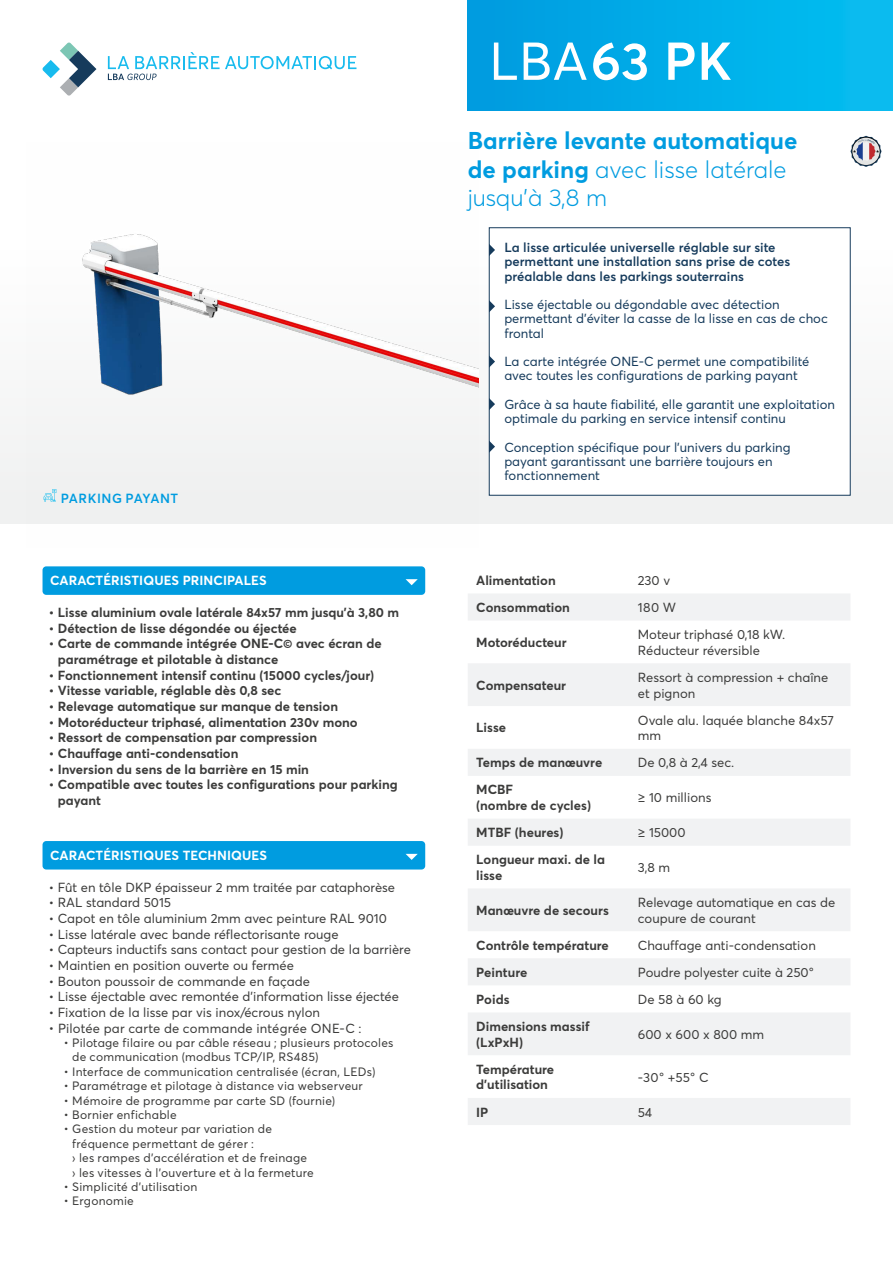
<style>
.page{position:relative;width:893px;height:1263px;background:#fff}
.page>*{position:absolute;margin:0;border:0;box-sizing:border-box;transform-origin:0 0}
.t1{font:600 52.5px "Averta";color:#fff}
.t2{font:700 24px/28.8px "Averta";color:#009ce0}
.t3{font:700 13.05px/27.2px "Averta";color:#3c3c3b}
.t4{font:13.05px/27.2px "Averta";color:#3c3c3b}
.t5{font:13.05px/14.2px "Averta";color:#163b5c}
.t6{font:600 13.05px/14.2px "Averta";color:#163b5c}
.t7{font:700 13.05px "Averta";letter-spacing:.005em;color:#fff}
.t8{font:600 13.05px "Averta";letter-spacing:.04em;color:#009ce0}
.t9{font:12px/14.4px "Averta";letter-spacing:.015em;color:#3c3c3b}
.s1{font-weight:400}
.s2{font-weight:300}
</style>
<div class="page">
<svg style="left:43px;top:43px;width:53px;height:53px"></svg>
<svg style="left:108px;top:52px;width:248px;height:28px"></svg>
<div style="left:468px;top:0;width:425px;height:111px;background:linear-gradient(to right,#009be0,#04bff1)"></div>
<div style="left:43px;top:566px;width:382px;height:29px;background:#009ce0;border-radius:4px"></div>
<svg style="left:406px;top:579px;width:12px;height:6px"></svg>
<div style="left:43px;top:841px;width:382px;height:28px;background:#009ce0;border-radius:4px"></div>
<svg style="left:406px;top:854px;width:12px;height:6px"></svg>
<div style="left:0;top:111px;width:893px;height:413px;background:linear-gradient(to right,#fff,#f8f8f9)"></div>
<div style="left:489px;top:228px;width:361px;height:267px;background:#fff"></div>
<div style="left:489px;top:227px;width:361px;height:268px;border:1px solid #163b5c"></div>
<svg style="left:489px;top:244px;width:6px;height:12px"></svg>
<svg style="left:489px;top:300px;width:6px;height:12px"></svg>
<svg style="left:489px;top:355px;width:6px;height:13px"></svg>
<svg style="left:489px;top:398px;width:6px;height:12px"></svg>
<svg style="left:489px;top:441px;width:6px;height:12px"></svg>
<svg style="left:468px;top:594px;width:382px;height:531px"></svg>
<img style="left:26px;top:142px;width:452px;height:382px">
<svg style="left:44px;top:489px;width:12px;height:13px"></svg>
<svg style="left:850px;top:136px;width:32px;height:31px"></svg>
<p class="t8" style="left:61px;top:490px;width:119px">PARKING PAYANT</p>
<p class="t7" style="left:50px;top:572px;width:218px">CARACTÉRISTIQUES PRINCIPALES</p>
<p class="t3" style="left:49px;top:598px;width:352px">• Lisse aluminium ovale latérale 84x57 mm jusqu à' 3,80 m</p>
<p class="t3" style="left:49px;top:614px;width:250px">• Détection de lisse dégondée ou éjectée</p>
<p class="t3" style="left:58px;top:636px;width:325px;line-height:15.6px;text-indent:-9px">• Carte de commande intégrée ONE C- © avec écran de paramétrage et pilotable à distance</p>
<p class="t3" style="left:49px;top:661px;width:327px">• Fonctionnement intensif continu (15000 cycles/jour(</p>
<p class="t3" style="left:49px;top:677px;width:234px">• Vitesse variable, réglable dès 0,8 sec</p>
<p class="t3" style="left:49px;top:692px;width:291px">• Relevage automatique sur manque de tension</p>
<p class="t3" style="left:49px;top:708px;width:310px">• Motoréducteur triphasé, alimentation 230v mono</p>
<p class="t3" style="left:49px;top:724px;width:270px">• Ressort de compensation par compression</p>
<p class="t3" style="left:49px;top:739px;width:191px">• Chauffage anti-condensation</p>
<p class="t3" style="left:49px;top:755px;width:262px">• Inversion du sens de la barrière en 15 min</p>
<p class="t3" style="left:58px;top:777px;width:341px;line-height:15.6px;text-indent:-9px">• Compatible avec toutes les configurations pour parking payant</p>
<p class="t7" style="left:50px;top:847px;width:218px">CARACTÉRISTIQUES TECHNIQUES</p>
<p class="t4" style="left:49px;top:873px;width:348px">• Fût en tôle DKP épaisseur 2 mm traitée par cataphorèse</p>
<p class="t4" style="left:49px;top:889px;width:124px">• RAL standard 5015</p>
<p class="t4" style="left:49px;top:905px;width:340px">• Capot en tôle aluminium 2mm avec peinture RAL 9010</p>
<p class="t4" style="left:49px;top:920px;width:291px">• Lisse latérale avec bande réflectorisante rouge</p>
<p class="t4" style="left:49px;top:936px;width:363px">• Capteurs inductifs sans contact pour gestion de la barrière</p>
<p class="t4" style="left:49px;top:951px;width:247px">• Maintien en position ouverte ou fermée</p>
<p class="t4" style="left:49px;top:967px;width:263px">• Bouton poussoir de commande en façade</p>
<p class="t4" style="left:49px;top:983px;width:351px">• Lisse éjectable avec remontée d’information lisse éjectée</p>
<p class="t4" style="left:49px;top:998px;width:273px">• Fixation de la lisse par vis inox/écrous nylon</p>
<p class="t4" style="left:49px;top:1014px;width:314px">• Pilotée par carte de commande intégrée ONE C- :</p>
<p class="t9" style="left:72px;top:1035px;width:323px;text-indent:-8px">• Pilotage filaire ou par câble réseau ; plusieurs protocoles de communication (modbus TCP/IP, RS485(</p>
<p class="t9" style="left:64px;top:1064px;width:313px">• Interface de communication centralisée (écran, LEDs(</p>
<p class="t9" style="left:64px;top:1078px;width:301px">• Paramétrage et pilotage à distance via webserveur</p>
<p class="t9" style="left:64px;top:1093px;width:273px">• Mémoire de programme par carte SD (fournie(</p>
<p class="t9" style="left:64px;top:1107px;width:114px">• Bornier enfichable</p>
<p class="t9" style="left:72px;top:1122px;width:243px;text-indent:-8px">• Gestion du moteur par variation de fréquence permettant de gérer :<br>› les rampes d’accélération et de freinage<br>› les vitesses à ’l ouverture et à la fermeture</p>
<p class="t9" style="left:64px;top:1179px;width:135px">• Simplicité d’utilisation</p>
<p class="t9" style="left:64px;top:1194px;width:72px">• Ergonomie</p>
<h1 class="t1" style="left:489px;top:28px;width:244px"><span class="s1">LBA</span>63 PK</h1>
<h2 class="t2" style="left:468px;top:126px;width:331px">Barrière levante automatique de parking <span class="s2">avec lisse latérale jusqu à' 3,8 m</span></h2>
<p class="t6" style="left:504px;top:240px;width:287px">La lisse articulée universelle réglable sur site permettant une installation sans prise de cotes préalable dans les parkings souterrains</p>
<p class="t5" style="left:504px;top:297px;width:325px">Lisse éjectable ou dégondable avec détection permettant d'éviter la casse de la lisse en cas de choc frontal</p>
<p class="t5" style="left:504px;top:354px;width:307px">La carte intégrée ONE C- permet une compatibilité avec toutes les configurations de parking payant</p>
<p class="t5" style="left:504px;top:397px;width:332px">Grâce à sa haute fiabilité, elle garantit une exploitation optimale du parking en service intensif continu</p>
<p class="t5" style="left:504px;top:440px;width:288px">Conception spécifique pour 'l univers du parking payant garantissant une barrière toujours en fonctionnement</p>
<p class="t3" style="left:476px;top:567px;width:81px">Alimentation</p>
<p class="t3" style="left:476px;top:594px;width:95px">Consommation</p>
<p class="t3" style="left:476px;top:629px;width:92px">Motoréducteur</p>
<p class="t3" style="left:476px;top:671px;width:91px">Compensateur</p>
<p class="t3" style="left:476px;top:714px;width:31px">Lisse</p>
<p class="t3" style="left:476px;top:749px;width:128px">Temps de manœuvre<br>MCBF</p>
<p class="t3" style="left:476px;top:792px;width:116px">(nombre de cycles)</p>
<p class="t3" style="left:476px;top:819px;width:130px">MTBF (heures(<br>Longueur maxi. de la</p>
<p class="t3" style="left:476px;top:861px;width:28px">lisse</p>
<p class="t3" style="left:476px;top:896px;width:134px">Manœuvre de secours</p>
<p class="t3" style="left:476px;top:931px;width:134px">Contrôle température</p>
<p class="t3" style="left:476px;top:958px;width:53px">Peinture</p>
<p class="t3" style="left:476px;top:985px;width:115px">Poids<br>Dimensions massif</p>
<p class="t3" style="left:476px;top:1028px;width:79px">(LxPxH)<br>Température</p>
<p class="t3" style="left:476px;top:1071px;width:73px">d’utilisation</p>
<p class="t3" style="left:476px;top:1098px;width:14px">IP</p>
<p class="t4" style="left:638px;top:567px;width:34px">230 v</p>
<p class="t4" style="left:638px;top:594px;width:40px">180 W</p>
<p class="t4" style="left:638px;top:621px;width:149px">Moteur triphasé 0,18 kW.</p>
<p class="t4" style="left:638px;top:636px;width:192px">Réducteur réversible<br>Ressort à compression + chaîne</p>
<p class="t4" style="left:638px;top:679px;width:198px">et pignon<br>Ovale alu. laquée blanche 84x57</p>
<p class="t4" style="left:638px;top:722px;width:98px">mm<br>De 0,8 à 2,4 sec.</p>
<p class="t4" style="left:638px;top:784px;width:75px">≥ 10 millions</p>
<p class="t4" style="left:638px;top:819px;width:49px">≤ 15000</p>
<p class="t4" style="left:638px;top:854px;width:34px">3,8 m</p>
<p class="t4" style="left:638px;top:889px;width:199px">Relevage automatique en cas de</p>
<p class="t4" style="left:638px;top:904px;width:180px">coupure de courant<br>Chauffage anti-condensation</p>
<p class="t4" style="left:638px;top:958px;width:178px">Poudre polyester cuite à 250°</p>
<p class="t4" style="left:638px;top:986px;width:85px">De 58 à 60 kg</p>
<p class="t4" style="left:638px;top:1020px;width:128px">600 x 600 x 800 mm</p>
<p class="t4" style="left:638px;top:1063px;width:72px">-30° +55° C</p>
<p class="t4" style="left:638px;top:1098px;width:16px">54</p>
</div>
